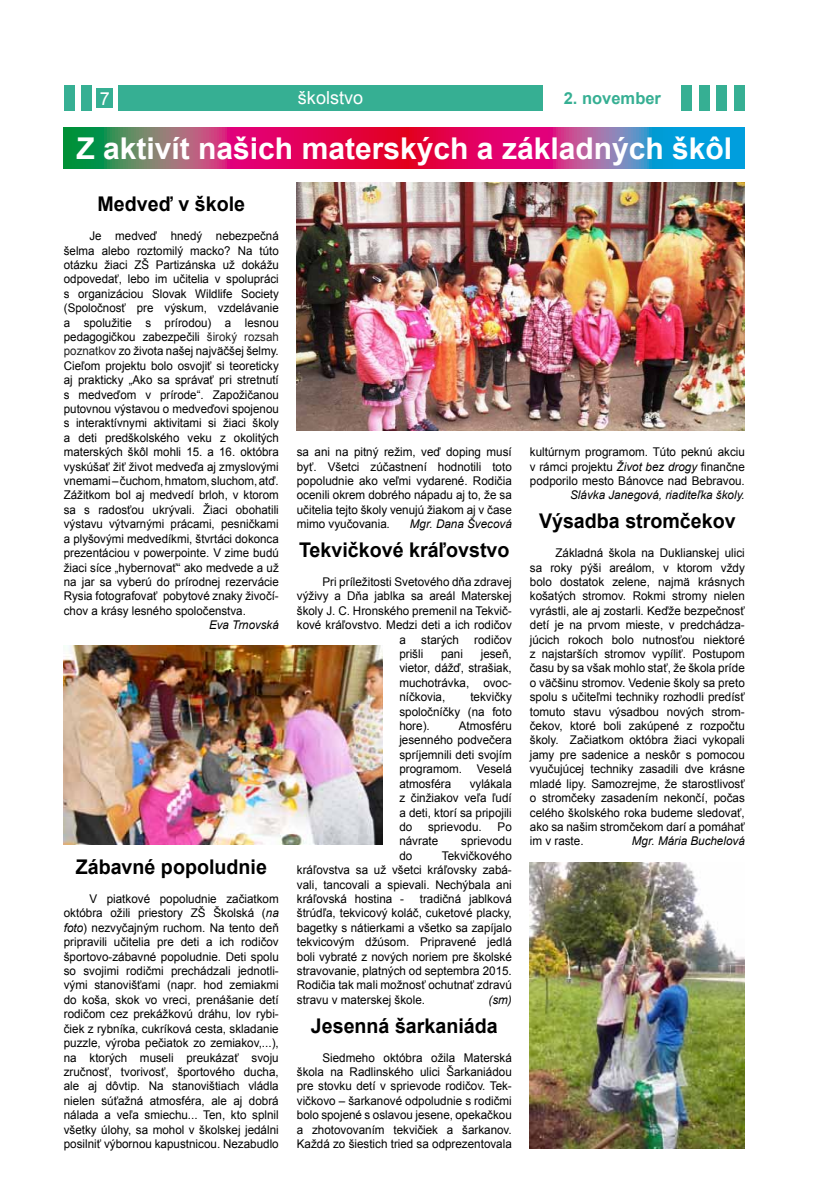
<style>
.page{position:relative;width:830px;height:1200px;background:#fff}
.page>*{position:absolute;margin:0;border:0;box-sizing:border-box;transform-origin:0 0}
.t1{font:700 30px "Arial";color:#fff}
.t2{font:700 20.25px "Arial";color:#000}
.t3{font:18px "Arial";color:#fff}
.t4{font:700 16.5px "Arial";color:#36af93}
.t5{font:12px/14.4px "Arial";color:#000;text-align:justify}
.t6{font:12px/14.4px "Arial";color:#000;text-align:justify;scale:.96 1}
.t7{font:italic 12px "Arial";color:#000}
.t8{font:italic 12px "Arial";color:#000;scale:.96 1}
.s1{color:#222}
.s2{font-style:italic}
</style>
<div class="page">
<div style="left:118px;top:85px;width:425px;height:26px;background:#36af93"></div>
<div style="left:698px;top:85px;width:11px;height:26px;background:#36af93"></div>
<div style="left:716px;top:85px;width:11px;height:26px;background:#36af93"></div>
<div style="left:733px;top:85px;width:11px;height:26px;background:#36af93"></div>
<div style="left:681px;top:85px;width:10px;height:26px;background:#36af93"></div>
<div style="left:64px;top:85px;width:11px;height:26px;background:#36af93"></div>
<div style="left:81px;top:85px;width:11px;height:26px;background:#36af93"></div>
<div style="left:96px;top:88px;width:17px;height:20px;background:#36af93"></div>
<svg style="left:64px;top:128px;width:680px;height:40px;background:#9c4277"></svg>
<img style="left:297px;top:182px;width:447px;height:248px">
<img style="left:64px;top:645px;width:318px;height:198px">
<img style="left:529px;top:862px;width:215px;height:285px">
<h3 class="t3" style="left:100px;top:87px;width:12px">7</h3>
<h3 class="t3" style="left:298px;top:86px;width:67px">školstvo</h3>
<h3 class="t4" style="left:563px;top:87px;width:99px">2. november</h3>
<h1 class="t1" style="left:76px;top:128px;width:657px">Z aktivít našich materských a základných škôl</h1>
<h2 class="t2" style="left:98px;top:190px;width:149px">Medveď v škole</h2>
<p class="t6" style="left:64px;top:229px;width:225px;text-indent:26px">Je medveď hnedý nebezpečná šelma alebo roztomilý macko? Na túto otázku žiaci ZŠ Partizánska už dokážu odpovedať, lebo im učitelia v spolupráci s organizáciou Slovak Wildlife Society (Spoločnosť pre výskum, vzdelávanie a spolužitie s prírodou) a lesnou pedagogičkou zabezpečili <span class="s1">široký rozsah poznatkov</span> zo života našej najväčšej šelmy.<br>Cieľom projektu bolo osvojiť si teoreticky aj prakticky „Ako sa správať pri stretnutí s medveďom v prírode“. Zapožičanou putovnou výstavou o medveďovi spojenou s interaktívnymi aktivitami si žiaci školy a deti predškolského veku z okolitých materských škôl mohli 15. a 16. októbra vyskúšať žiť život medveďa aj zmyslovými vnemami–čuchom,hmatom, sluchom,atď.<br>Zážitkom bol aj medvedí brloh, v ktorom sa s radosťou ukrývali. Žiaci obohatili výstavu výtvarnými prácami, pesničkami a plyšovými medvedíkmi, štvrtáci dokonca prezentáciou v powerpointe. V zime budú žiaci síce „hybernovať“ ako medvede a už na jar sa vyberú do prírodnej rezervácie Rysia fotografovať pobytové znaky živočí&shy;chov a krásy lesného spoločenstva.</p>
<p class="t8" style="left:209px;top:617px;width:74px">Eva Trnovská</p>
<p class="t5" style="left:297px;top:445px;width:216px">sa ani na pitný režim, veď doping musí byť. Všetci zúčastnení hodnotili toto popoludnie ako veľmi vydarené. Rodičia ocenili okrem dobrého nápadu aj to, že sa učitelia tejto školy venujú žiakom aj v čase mimo vyučovania<span class="s2">.</span></p>
<p class="t5" style="left:529px;top:445px;width:216px">kultúrnym programom. Túto peknú akciu v rámci projektu <span class="s2">Život bez drogy</span> finančne podporilo mesto Bánovce nad Bebravou.</p>
<p class="t7" style="left:570px;top:487px;width:176px">Slávka Janegová, riaditeľka školy.</p>
<h2 class="t2" style="left:538px;top:507px;width:198px">Výsadba stromčekov</h2>
<p class="t5" style="left:529px;top:545px;width:216px;text-indent:26px">Základná škola na Duklianskej ulici sa roky pýši areálom, v ktorom vždy bolo dostatok zelene, najmä krásnych košatých stromov. Rokmi stromy nielen vyrástli, ale aj zostarli. Keďže bezpečnosť detí je na prvom mieste, v predchádza&shy;júcich rokoch bolo nutnosťou niektoré z najstarších stromov vypíliť. Postupom času by sa však mohlo stať, že škola príde o väčšinu stromov. Vedenie školy sa preto spolu s učiteľmi techniky rozhodli predísť tomuto stavu výsadbou nových strom&shy;čekov, ktoré boli zakúpené z rozpočtu školy. Začiatkom októbra žiaci vykopali jamy pre sadenice a neskôr s pomocou vyučujúcej techniky zasadili dve krásne mladé lipy. Samozrejme, že starostlivosť o stromčeky zasadením nekončí, počas celého školského roka budeme sledovať, ako sa našim stromčekom darí a pomáhať im v raste.</p>
<p class="t7" style="left:410px;top:516px;width:103px">Mgr. Dana Švecová</p>
<h2 class="t2" style="left:299px;top:536px;width:212px">Tekvičkové kráľovstvo</h2>
<p class="t5" style="left:322px;top:574px;width:191px">Pri príležitosti Svetového dňa zdravej</p>
<p class="t5" style="left:297px;top:589px;width:216px">výživy a Dňa jablka sa areál Materskej</p>
<p class="t5" style="left:297px;top:603px;width:216px">školy J. C. Hronského premenil na Tekvič-</p>
<p class="t5" style="left:297px;top:617px;width:216px">kové kráľovstvo. Medzi deti a ich rodičov</p>
<p class="t5" style="left:399px;top:632px;width:8px">a</p>
<p class="t5" style="left:421px;top:632px;width:39px">starých</p>
<p class="t5" style="left:474px;top:632px;width:39px">rodičov</p>
<p class="t5" style="left:399px;top:646px;width:25px">prišli</p>
<p class="t5" style="left:441px;top:646px;width:23px">pani</p>
<p class="t5" style="left:399px;top:646px;width:114px;text-indent:81px">jeseň, vietor, dážď, strašiak, muchotrávka, ovoc&shy;níčkovia,</p>
<p class="t5" style="left:399px;top:689px;width:114px;text-indent:71px">tekvičky spoločníčky (na foto hore).</p>
<p class="t5" style="left:399px;top:718px;width:114px;text-indent:59px">Atmosféru jesenného podvečera spríjemnili deti svojím programom. Veselá atmosféra</p>
<p class="t5" style="left:399px;top:776px;width:114px;text-indent:70px">vylákala z činžiakov veľa ľudí a deti, ktorí sa pripojili do</p>
<p class="t5" style="left:428px;top:819px;width:55px">sprievodu.</p>
<p class="t5" style="left:497px;top:819px;width:16px">Po</p>
<p class="t5" style="left:399px;top:833px;width:40px">návrate</p>
<p class="t5" style="left:461px;top:833px;width:52px">sprievodu</p>
<p class="t5" style="left:399px;top:848px;width:14px">do</p>
<p class="t7" style="left:631px;top:833px;width:114px">Mgr. Mária Buchelová</p>
<p class="t5" style="left:297px;top:848px;width:216px;text-indent:145px">Tekvičkového kráľovstva sa už všetci kráľovsky zabá&shy;vali, tancovali a spievali. Nechýbala ani kráľovská hostina -</p>
<h2 class="t2" style="left:76px;top:853px;width:193px">Zábavné popoludnie</h2>
<p class="t5" style="left:64px;top:891px;width:216px;text-indent:26px">V piatkové popoludnie začiatkom októbra ožili priestory ZŠ Školská (<span class="s2">na foto</span>) nezvyčajným ruchom. Na tento deň pripravili učitelia pre deti a ich rodičov športovo-zábavné popoludnie. Deti spolu so svojimi rodičmi prechádzali jednotli&shy;vými stanovišťami (napr. hod zemiakmi do koša, skok vo vreci, prenášanie detí rodičom cez prekážkovú dráhu, lov rybi&shy;čiek z rybníka, cukríková cesta, skladanie puzzle, výroba pečiatok zo zemiakov,...), na ktorých museli preukázať svoju zručnosť, tvorivosť, športového ducha, ale aj dôvtip. Na stanovištiach vládla nielen súťažná atmosféra, ale aj dobrá nálada a veľa smiechu... Ten, kto splnil všetky úlohy, sa mohol v školskej jedálni posilniť výbornou kapustnicou. Nezabudlo</p>
<p class="t5" style="left:297px;top:891px;width:216px;text-indent:123px">tradičná jablková štrúdľa, tekvicový koláč, cuketové placky, bagetky s nátierkami a všetko sa zapíjalo tekvicovým džúsom. Pripravené jedlá boli vybraté z nových noriem pre školské stravovanie, platných od septembra 2015.<br>Rodičia tak mali možnosť ochutnať zdravú stravu v materskej škole.</p>
<p class="t7" style="left:488px;top:991px;width:25px">(sm)</p>
<h2 class="t2" style="left:311px;top:1011px;width:188px">Jesenná šarkaniáda</h2>
<p class="t5" style="left:297px;top:1049px;width:216px;text-indent:26px">Siedmeho októbra ožila Materská škola na Radlinského ulici Šarkaniádou pre stovku detí v sprievode rodičov. Tek&shy;vičkovo – šarkanové odpoludnie s rodičmi bolo spojené s oslavou jesene, opekačkou a zhotovovaním tekvičiek a šarkanov.<br>Každá zo šiestich tried sa odprezentovala</p>
</div>
